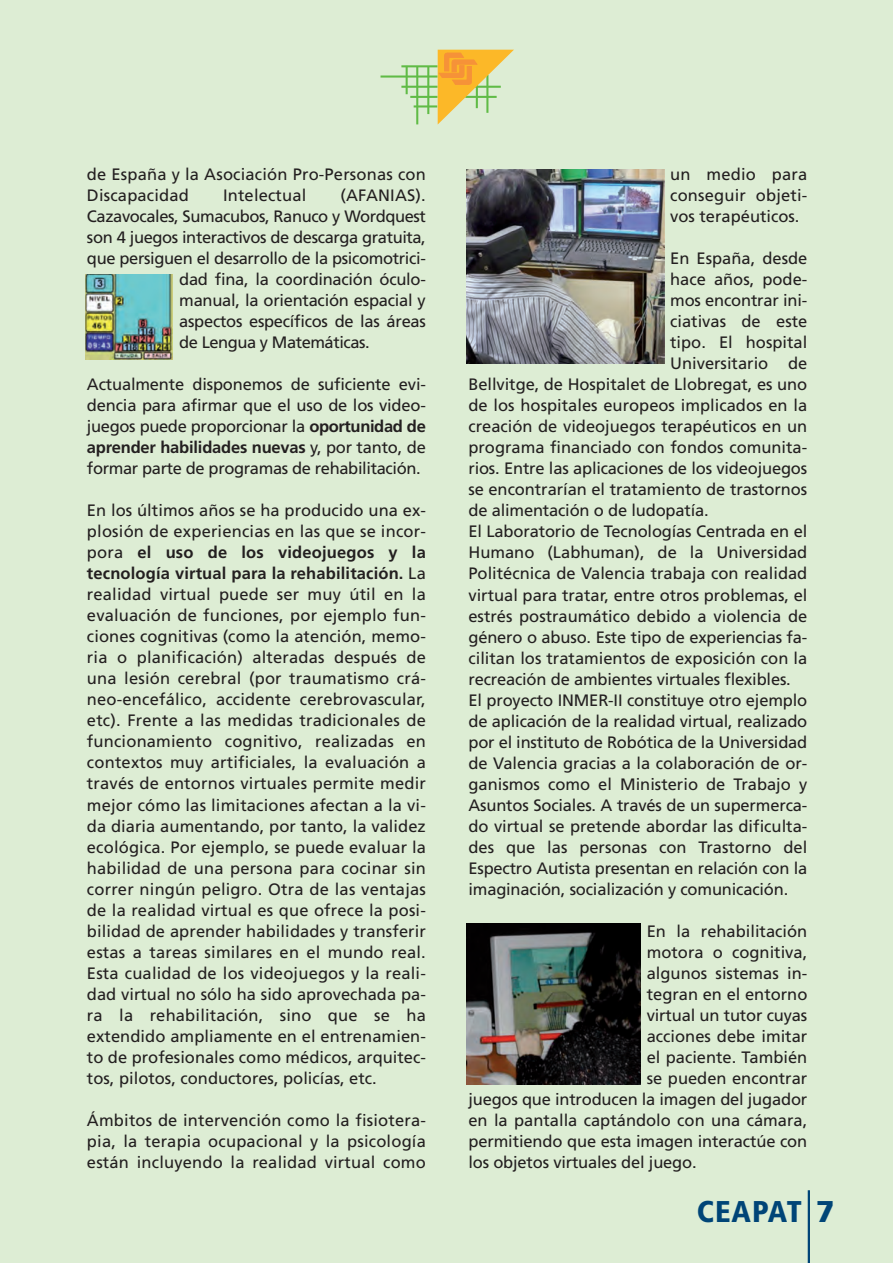
<style>
.page{position:relative;width:893px;height:1263px;background:#fff}
.page>*{position:absolute;margin:0;border:0;box-sizing:border-box;transform-origin:0 0}
.t1{font:900 condensed 30px "Frutiger";letter-spacing:.03em;color:#004577}
.t2{font:16.5px/21px "Frutiger";letter-spacing:-.005em;color:#231f20;text-align:justify}
.t3{font:16.5px "Frutiger";letter-spacing:-.025em;color:#231f20}
.t4{font:16.5px "Frutiger";letter-spacing:-.03em;color:#231f20}
.s1{font-weight:700}
.s2{font-stretch:normal}
</style>
<div class="page">
<div style="left:0;top:0;width:892px;height:1262px;background:#ddedd4"></div>
<hr style="left:401px;top:65px;width:36px;height:2px;background:#60bb46">
<hr style="left:380px;top:75px;width:57px;height:3px;background:#60bb46">
<hr style="left:401px;top:86px;width:36px;height:2px;background:#60bb46">
<hr style="left:410px;top:96px;width:27px;height:2px;background:#60bb46">
<hr style="left:413px;top:105px;width:24px;height:2px;background:#60bb46">
<hr style="left:427px;top:66px;width:2px;height:48px;background:#60bb46">
<hr style="left:416px;top:67px;width:2px;height:57px;background:#60bb46">
<hr style="left:405px;top:66px;width:2px;height:28px;background:#60bb46">
<svg style="left:437px;top:50px;width:77px;height:74px"></svg>
<hr style="left:807px;top:1189px;width:2px;height:73px;background:#004577">
<img style="left:85px;top:274px;width:87px;height:85px">
<img style="left:466px;top:169px;width:198px;height:195px">
<img style="left:466px;top:923px;width:174px;height:160px">
<p class="t2" style="left:87px;top:165px;width:340px">de España y la Asociación Pro-Personas con<br>Discapacidad</p>
<p class="t2" style="left:223px;top:186px;width:85px">Intelectual</p>
<p class="t2" style="left:340px;top:186px;width:87px">(AFANIAS).</p>
<p class="t3" style="left:87px;top:209px;width:340px">Cazavocales, Sumacubos, Ranuco y Wordquest</p>
<p class="t3" style="left:87px;top:230px;width:340px">son 4 juegos interactivos de descarga gratuita,</p>
<p class="t2" style="left:87px;top:249px;width:340px">que persiguen el desarrollo de la psicomotrici-</p>
<p class="t2" style="left:179px;top:270px;width:248px">dad fina, la coordinación óculo-</p>
<p class="t2" style="left:179px;top:291px;width:248px">manual, la orientación espacial y</p>
<p class="t2" style="left:179px;top:312px;width:248px">aspectos específicos de las áreas</p>
<p class="t4" style="left:179px;top:335px;width:192px">de Lengua y Matemáticas.</p>
<p class="t2" style="left:87px;top:375px;width:340px">Actualmente disponemos de suficiente evi&shy;dencia para afirmar que el uso de los video&shy;juegos puede proporcionar la <span class="s1">oportunidad de aprender habilidades nuevas</span> y, por tanto, de formar parte de programas de rehabilitación.</p>
<p class="t2" style="left:87px;top:501px;width:340px">En los últimos años se ha producido una ex&shy;plosión de experiencias en las que se incor&shy;pora <span class="s1">el uso de los videojuegos y la tecnología virtual para la rehabilitación.</span> La realidad virtual puede ser muy útil en la evaluación de funciones, por ejemplo fun&shy;ciones cognitivas (como la atención, memo&shy;ria o planificación) alteradas después de una lesión cerebral (por traumatismo crá&shy;neo-encefálico, accidente cerebrovascular, etc). Frente a las medidas tradicionales de funcionamiento cognitivo, realizadas en contextos muy artificiales, la evaluación a través de entornos virtuales permite medir mejor cómo las limitaciones afectan a la vi&shy;da diaria aumentando, por tanto, la validez ecológica. Por ejemplo, se puede evaluar la habilidad de una persona para cocinar sin correr ningún peligro. Otra de las ventajas de la realidad virtual es que ofrece la posi&shy;bilidad de aprender habilidades y transferir estas a tareas similares en el mundo real.<br>Esta cualidad de los videojuegos y la reali&shy;dad virtual no sólo ha sido aprovechada pa&shy;ra la rehabilitación, sino que se ha extendido ampliamente en el entrenamien&shy;to de profesionales como médicos, arquitec&shy;tos, pilotos, conductores, policías, etc.</p>
<p class="t2" style="left:87px;top:1110px;width:340px">Ámbitos de intervención como la fisiotera&shy;pia, la terapia ocupacional y la psicología están incluyendo la realidad virtual como</p>
<p class="t2" style="left:670px;top:165px;width:139px">un medio para conseguir objeti&shy;vos terapéuticos.</p>
<p class="t2" style="left:670px;top:249px;width:139px">En España, desde</p>
<p class="t2" style="left:670px;top:270px;width:139px">hace años, pode-</p>
<p class="t2" style="left:670px;top:291px;width:139px">mos encontrar ini-</p>
<p class="t2" style="left:670px;top:312px;width:139px">ciativas de este</p>
<p class="t2" style="left:670px;top:333px;width:139px">tipo. El hospital</p>
<p class="t2" style="left:670px;top:354px;width:139px">Universitario de</p>
<p class="t2" style="left:468px;top:375px;width:340px">Bellvitge, de Hospitalet de Llobregat, es uno</p>
<p class="t2" style="left:468px;top:396px;width:340px">de los hospitales europeos implicados en la</p>
<p class="t2" style="left:468px;top:417px;width:340px">creación de videojuegos terapéuticos en un</p>
<p class="t2" style="left:468px;top:438px;width:340px">programa financiado con fondos comunita-</p>
<p class="t2" style="left:468px;top:459px;width:340px">rios. Entre las aplicaciones de los videojuegos</p>
<p class="t2" style="left:468px;top:480px;width:340px">se encontrarían el tratamiento de trastornos</p>
<p class="t2" style="left:468px;top:501px;width:242px">de alimentación o de ludopatía.</p>
<p class="t2" style="left:468px;top:522px;width:340px">El Laboratorio de Tecnologías Centrada en el</p>
<p class="t2" style="left:468px;top:543px;width:340px">Humano (Labhuman), de la Universidad</p>
<p class="t2" style="left:468px;top:564px;width:340px">Politécnica de Valencia trabaja con realidad</p>
<p class="t2" style="left:468px;top:585px;width:340px">virtual para tratar, entre otros problemas, el</p>
<p class="t2" style="left:468px;top:606px;width:340px">estrés postraumático debido a violencia de</p>
<p class="t2" style="left:468px;top:627px;width:340px">género o abuso. Este tipo de experiencias fa-</p>
<p class="t2" style="left:468px;top:648px;width:340px">cilitan los tratamientos de exposición con la</p>
<p class="t2" style="left:468px;top:669px;width:324px">recreación de ambientes virtuales flexibles.</p>
<p class="t2" style="left:468px;top:690px;width:340px">El proyecto INMER-II constituye otro ejemplo</p>
<p class="t2" style="left:468px;top:711px;width:340px">de aplicación de la realidad virtual, realizado</p>
<p class="t2" style="left:468px;top:732px;width:340px">por el instituto de Robótica de la Universidad</p>
<p class="t2" style="left:468px;top:753px;width:340px">de Valencia gracias a la colaboración de or-</p>
<p class="t2" style="left:468px;top:774px;width:340px">ganismos como el Ministerio de Trabajo y</p>
<p class="t2" style="left:468px;top:795px;width:340px">Asuntos Sociales. A través de un supermerca-</p>
<p class="t2" style="left:468px;top:816px;width:340px">do virtual se pretende abordar las dificulta-</p>
<p class="t2" style="left:468px;top:837px;width:340px">des que las personas con Trastorno del</p>
<p class="t2" style="left:468px;top:858px;width:340px">Espectro Autista presentan en relación con la</p>
<p class="t2" style="left:468px;top:879px;width:321px">imaginación, socialización y comunicación.</p>
<p class="t2" style="left:646px;top:921px;width:162px">En la rehabilitación</p>
<p class="t2" style="left:646px;top:942px;width:162px">motora o cognitiva,</p>
<p class="t2" style="left:646px;top:963px;width:162px">algunos sistemas in-</p>
<p class="t2" style="left:646px;top:984px;width:162px">tegran en el entorno</p>
<p class="t2" style="left:646px;top:1005px;width:162px">virtual un tutor cuyas</p>
<p class="t2" style="left:646px;top:1026px;width:162px">acciones debe imitar</p>
<p class="t2" style="left:646px;top:1047px;width:162px">el paciente. También</p>
<p class="t2" style="left:646px;top:1068px;width:162px">se pueden encontrar</p>
<p class="t2" style="left:468px;top:1089px;width:340px">juegos que introducen la imagen del jugador</p>
<p class="t2" style="left:468px;top:1110px;width:340px">en la pantalla captándolo con una cámara,</p>
<p class="t2" style="left:468px;top:1131px;width:340px">permitiendo que esta imagen interactúe con</p>
<p class="t2" style="left:468px;top:1152px;width:230px">los objetos virtuales del juego.</p>
<h1 class="t1" style="left:696px;top:1198px;width:139px">CEAPAT <span class="s2">7</span></h1>
</div>
